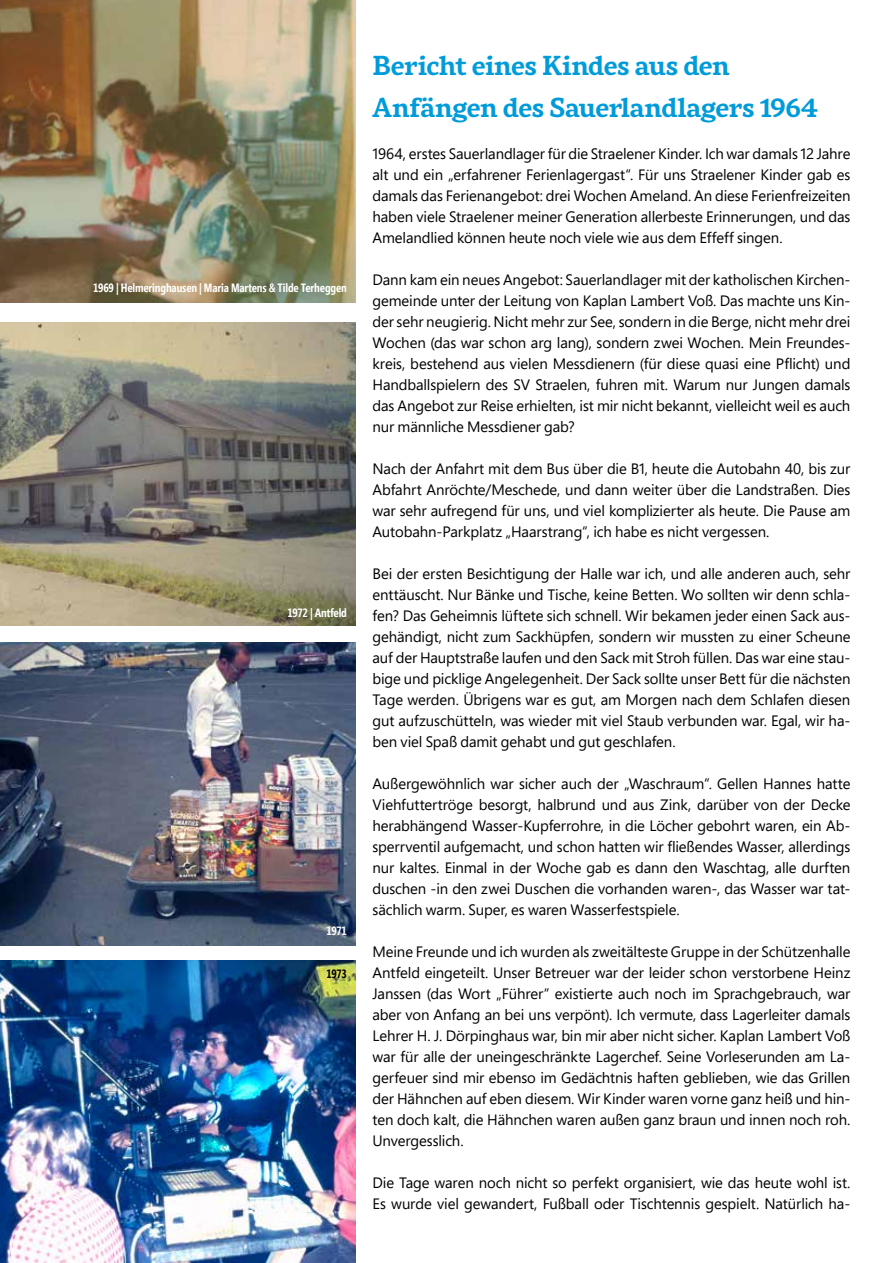
<style>
.page{position:relative;width:893px;height:1263px;background:#fff}
.page>*{position:absolute;margin:0;border:0;box-sizing:border-box;transform-origin:0 0}
.t1{font:700 27px/42px "Rival";letter-spacing:-.015em;color:#009bd9}
.t2{font:15px/21px "Segoe Pro";letter-spacing:-.01em;color:#000;text-align:justify}
.t3{font:700 12px "Segoe Condensed";letter-spacing:-.01em;color:#fff}
.t4{font:700 12px "Segoe Condensed";color:#000}
</style>
<div class="page">
<img style="left:0;top:0;width:355px;height:303px">
<img style="left:0;top:323px;width:355px;height:302px">
<img style="left:0;top:642px;width:355px;height:303px">
<img style="left:0;top:960px;width:355px;height:303px">
<p class="t3" style="left:93px;top:280px;width:255px">1969 | Helmeringhausen | Maria Martens &amp; Tilde Terheggen</p>
<p class="t3" style="left:287px;top:605px;width:61px">1972 | Antfeld</p>
<p class="t3" style="left:326px;top:923px;width:22px">1971</p>
<p class="t4" style="left:326px;top:966px;width:22px">1973</p>
<h1 class="t1" style="left:372px;top:43px;width:447px">Bericht eines Kindes aus den<br>Anfängen des Sauerlandlagers 1964</h1>
<p class="t2" style="left:372px;top:143px;width:479px">1964, erstes Sauerlandlager für die Straelener Kinder. Ich war damals 12 Jahre alt und ein „erfahrener Ferienlagergast“. Für uns Straelener Kinder gab es damals das Ferienangebot: drei Wochen Ameland. An diese Ferienfreizeiten haben viele Straelener meiner Generation allerbeste Erinnerungen, und das Amelandlied können heute noch viele wie aus dem Effeff singen.</p>
<p class="t2" style="left:372px;top:269px;width:479px">Dann kam ein neues Angebot: Sauerlandlager mit der katholischen Kirchen&shy;gemeinde unter der Leitung von Kaplan Lambert Voß. Das machte uns Kin&shy;der sehr neugierig. Nicht mehr zur See, sondern in die Berge, nicht mehr drei Wochen (das war schon arg lang), sondern zwei Wochen. Mein Freundes&shy;kreis, bestehend aus vielen Messdienern (für diese quasi eine Pflicht) und Handballspielern des SV Straelen, fuhren mit. Warum nur Jungen damals das Angebot zur Reise erhielten, ist mir nicht bekannt, vielleicht weil es auch nur männliche Messdiener gab?</p>
<p class="t2" style="left:372px;top:458px;width:479px">Nach der Anfahrt mit dem Bus über die B1, heute die Autobahn 40, bis zur Abfahrt Anröchte/Meschede, und dann weiter über die Landstraßen. Dies war sehr aufregend für uns, und viel komplizierter als heute. Die Pause am Autobahn-Parkplatz „Haarstrang“, ich habe es nicht vergessen.</p>
<p class="t2" style="left:372px;top:563px;width:479px">Bei der ersten Besichtigung der Halle war ich, und alle anderen auch, sehr enttäuscht. Nur Bänke und Tische, keine Betten. Wo sollten wir denn schla&shy;fen? Das Geheimnis lüftete sich schnell. Wir bekamen jeder einen Sack aus&shy;gehändigt, nicht zum Sackhüpfen, sondern wir mussten zu einer Scheune auf der Hauptstraße laufen und den Sack mit Stroh füllen. Das war eine stau&shy;bige und picklige Angelegenheit. Der Sack sollte unser Bett für die nächsten Tage werden. Übrigens war es gut, am Morgen nach dem Schlafen diesen gut aufzuschütteln, was wieder mit viel Staub verbunden war. Egal, wir ha&shy;ben viel Spaß damit gehabt und gut geschlafen.</p>
<p class="t2" style="left:372px;top:773px;width:479px">Außergewöhnlich war sicher auch der „Waschraum“. Gellen Hannes hatte Viehfuttertröge besorgt, halbrund und aus Zink, darüber von der Decke herabhängend Wasser-Kupferrohre, in die Löcher gebohrt waren, ein Ab&shy;sperrventil aufgemacht, und schon hatten wir fließendes Wasser, allerdings nur kaltes. Einmal in der Woche gab es dann den Waschtag, alle durften duschen -in den zwei Duschen die vorhanden waren-, das Wasser war tat&shy;sächlich warm. Super, es waren Wasserfestspiele.</p>
<p class="t2" style="left:372px;top:941px;width:479px">Meine Freunde und ich wurden als zweitälteste Gruppe in der Schützenhalle Antfeld eingeteilt. Unser Betreuer war der leider schon verstorbene Heinz Janssen (das Wort „Führer“ existierte auch noch im Sprachgebrauch, war aber von Anfang an bei uns verpönt). Ich vermute, dass Lagerleiter damals Lehrer H. J. Dörpinghaus war, bin mir aber nicht sicher. Kaplan Lambert Voß war für alle der uneingeschränkte Lagerchef. Seine Vorleserunden am La&shy;gerfeuer sind mir ebenso im Gedächtnis haften geblieben, wie das Grillen der Hähnchen auf eben diesem. Wir Kinder waren vorne ganz heiß und hin&shy;ten doch kalt, die Hähnchen waren außen ganz braun und innen noch roh.<br>Unvergesslich.</p>
<p class="t2" style="left:372px;top:1172px;width:479px">Die Tage waren noch nicht so perfekt organisiert, wie das heute wohl ist.<br>Es wurde viel gewandert, Fußball oder Tischtennis gespielt. Natürlich ha-</p>
</div>
